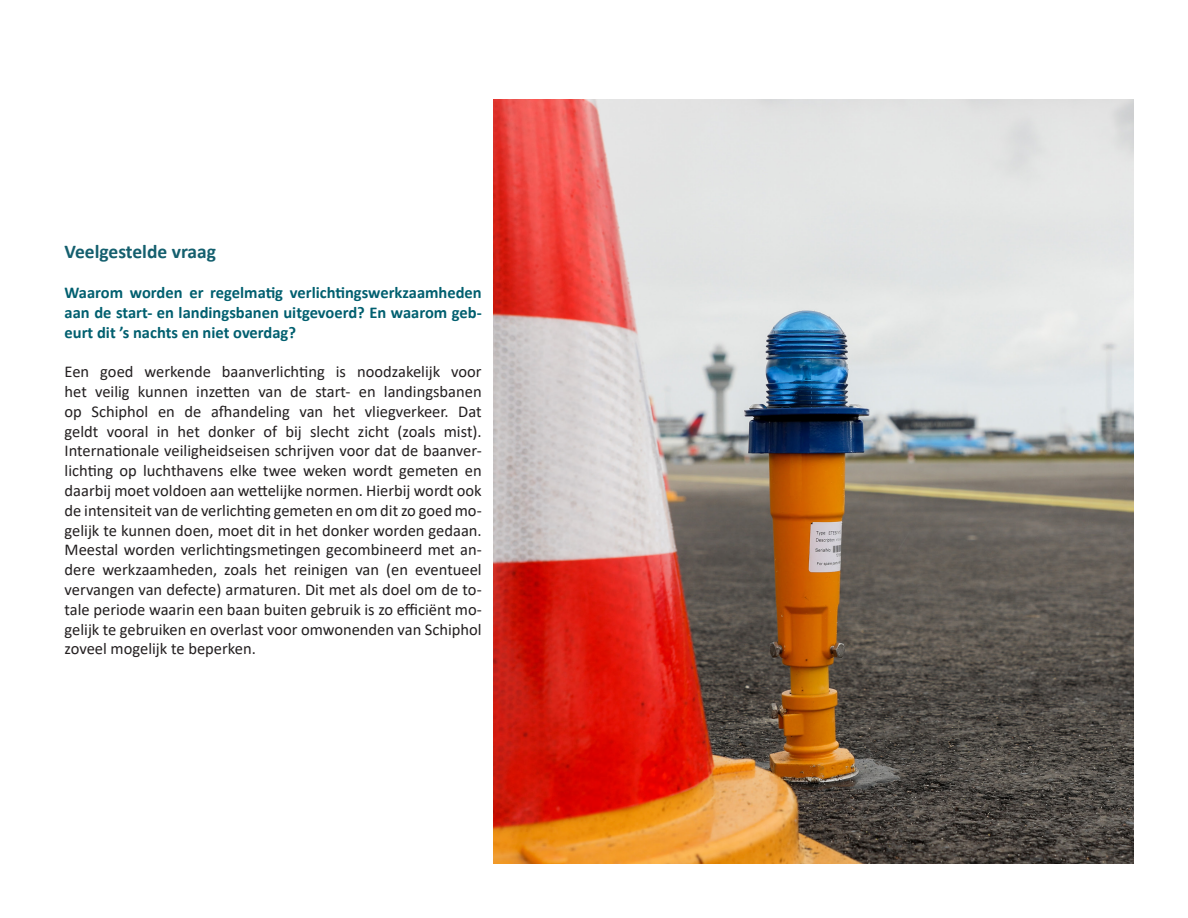
<style>
.page{position:relative;width:1188px;height:918px;background:#fff}
.page>*{position:absolute;margin:0;border:0;box-sizing:border-box;transform-origin:0 0}
.t1{font:700 19.5px "Calibri";color:#145f6e}
.t2{font:16.5px/19.8px "Calibri";color:#231f20;text-align:justify}
.t3{font:700 16.5px/19.8px "Calibri";color:#005f6f;text-align:justify}
</style>
<div class="page">
<img style="left:493px;top:99px;width:641px;height:765px">
<p class="t1" style="left:65px;top:238px;width:153px">Veelgestelde vraag</p>
<p class="t3" style="left:65px;top:282px;width:419px">Waarom worden er regelmatig verlichtingswerkzaamheden aan de start- en landingsbanen uitgevoerd? En waarom geb&shy;eurt dit ’s nachts en niet overdag?</p>
<p class="t2" style="left:65px;top:361px;width:419px">Een goed werkende baanverlichting is noodzakelijk voor het veilig kunnen inzetten van de start- en landingsbanen op Schiphol en de afhandeling van het vliegverkeer. Dat geldt vooral in het donker of bij slecht zicht (zoals mist).<br>Internationale veiligheidseisen schrijven voor dat de baanver&shy;lichting op luchthavens elke twee weken wordt gemeten en daarbij moet voldoen aan wettelijke normen. Hierbij wordt ook de intensiteit van de verlichting gemeten en om dit zo goed mo&shy;gelijk te kunnen doen, moet dit in het donker worden gedaan.<br>Meestal worden verlichtingsmetingen gecombineerd met an&shy;dere werkzaamheden, zoals het reinigen van (en eventueel vervangen van defecte) armaturen. Dit met als doel om de to&shy;tale periode waarin een baan buiten gebruik is zo efÏciënt mo&shy;gelijk te gebruiken en overlast voor omwonenden van Schiphol zoveel mogelijk te beperken.</p>
</div>
